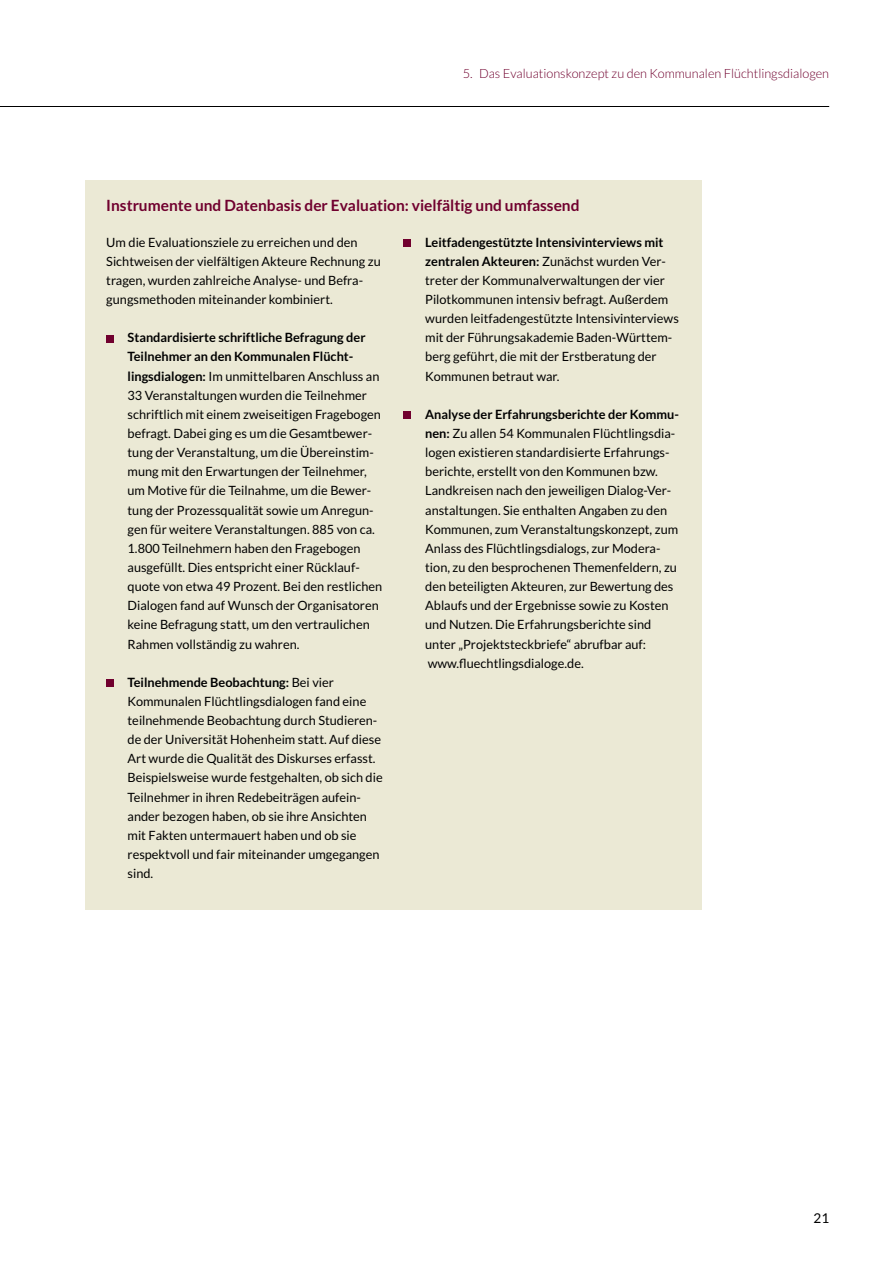
<style>
.page{position:relative;width:893px;height:1263px;background:#fff}
.page>*{position:absolute;margin:0;border:0;box-sizing:border-box;transform-origin:0 0}
.t1{font:700 15.45px "Lato";color:#70002e}
.t2{font:13.5px "Lato";color:#000}
.t3{font:12.75px/19.2px "Lato";color:#000}
.t4{font:300 12.75px "Lato";color:#70002e}
.s1{font-weight:700}
</style>
<div class="page">
<hr style="left:0;top:106px;width:829px;height:1px;background:#000">
<div style="left:85px;top:180px;width:617px;height:729px;background:#ebe9d5"></div>
<div style="left:106px;top:335px;width:7px;height:7px;background:#70002e"></div>
<div style="left:106px;top:680px;width:7px;height:7px;background:#70002e"></div>
<div style="left:404px;top:240px;width:7px;height:7px;background:#70002e"></div>
<div style="left:404px;top:412px;width:7px;height:7px;background:#70002e"></div>
<p class="t4" style="left:463px;top:67px;width:368px">5. Das Evaluationskonzept zu den Kommunalen Flüchtlingsdialogen</p>
<p class="t1" style="left:106px;top:197px;width:475px">Instrumente und Datenbasis der Evaluation: vielfältig und umfassend</p>
<p class="t3" style="left:106px;top:232px;width:276px">Um die Evaluationsziele zu erreichen und den Sichtweisen der vielfältigen Akteure Rechnung zu tragen, wurden zahlreiche Analyse- und Befra&shy;gungsmethoden miteinander kombiniert.</p>
<p class="t3" style="left:128px;top:328px;width:256px"><span class="s1">Standardisierte schriftliche Befragung der Teilnehmer an den Kommunalen Flücht&shy;lingsdialogen:</span> Im unmittelbaren Anschluss an 33 Veranstaltungen wurden die Teilnehmer schriftlich mit einem zweiseitigen Fragebogen befragt. Dabei ging es um die Gesamtbewer&shy;tung der Veranstaltung, um die Übereinstim&shy;mung mit den Erwartungen der Teilnehmer, um Motive für die Teilnahme, um die Bewer&shy;tung der Prozessqualität sowie um Anregun&shy;gen für weitere Veranstaltungen. 885 von ca.<br>1.800 Teilnehmern haben den Fragebogen ausgefüllt. Dies entspricht einer Rücklauf&shy;quote von etwa 49 Prozent. Bei den restlichen Dialogen fand auf Wunsch der Organisatoren keine Befragung statt, um den vertraulichen Rahmen vollständig zu wahren.</p>
<p class="t3" style="left:128px;top:672px;width:257px"><span class="s1">Teilnehmende Beobachtung:</span> Bei vier Kommunalen Flüchtlingsdialogen fand eine teilnehmende Beobachtung durch Studieren&shy;de der Universität Hohenheim statt. Auf diese Art wurde die Qualität des Diskurses erfasst.<br>Beispielsweise wurde festgehalten, ob sich die Teilnehmer in ihren Redebeiträgen aufein&shy;ander bezogen haben, ob sie ihre Ansichten mit Fakten untermauert haben und ob sie respektvoll und fair miteinander umgegangen sind.</p>
<p class="t3" style="left:425px;top:232px;width:255px"><span class="s1">Leitfadengestützte Intensivinterviews mit zentralen Akteuren:</span> Zunächst wurden Ver&shy;treter der Kommunalverwaltungen der vier Pilotkommunen intensiv befragt. Außerdem wurden leitfadengestützte Intensivinterviews mit der Führungsakademie Baden-Württem&shy;berg geführt, die mit der Erstberatung der Kommunen betraut war.</p>
<p class="t3" style="left:425px;top:405px;width:255px"><span class="s1">Analyse der Erfahrungsberichte der Kommu&shy;nen:</span> Zu allen 54 Kommunalen Flüchtlingsdia&shy;logen existieren standardisierte Erfahrungs&shy;berichte, erstellt von den Kommunen bzw.<br>Landkreisen nach den jeweiligen Dialog-Ver&shy;anstaltungen. Sie enthalten Angaben zu den Kommunen, zum Veranstaltungskonzept, zum Anlass des Flüchtlingsdialogs, zur Modera&shy;tion, zu den besprochenen Themenfeldern, zu den beteiligten Akteuren, zur Bewertung des Ablaufs und der Ergebnisse sowie zu Kosten und Nutzen. Die Erfahrungsberichte sind unter „Projektsteckbriefe“ abrufbar auf: www.fluechtlingsdialoge.de.</p>
<p class="t2" style="left:813px;top:1210px;width:17px">21</p>
</div>
